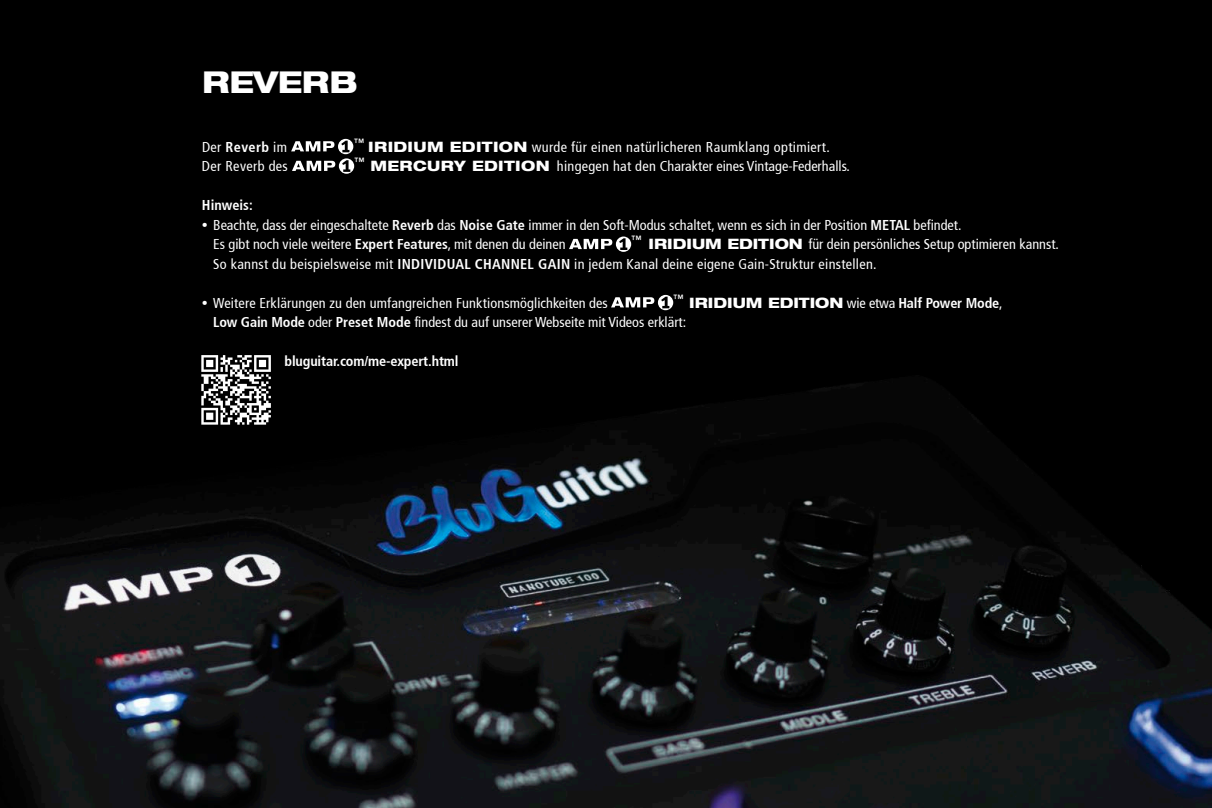
<style>
.page{position:relative;width:1212px;height:808px;background:#fff}
.page>*{position:absolute;margin:0;border:0;box-sizing:border-box;transform-origin:0 0}
.t1{font:800 expanded 30px "Helvetica 83";letter-spacing:-.01em;color:#fff}
.t2{font:condensed 14.25px "Frutiger 57";color:#fff}
.t3{font:condensed 14.25px "Frutiger 57";letter-spacing:.02em;color:#fff}
.t4{font:condensed 14.25px "Frutiger 57";letter-spacing:.025em;color:#fff}
.t5{font:700 condensed 14.25px "Frutiger 67";letter-spacing:-.01em;color:#fff}
.t6{font:800 expanded 14.25px "Helvetica 83";color:#fff}
.s1{font-family:"Frutiger 57";font-weight:400}
.s2{font-family:"Helvetica 83";font-weight:800;font-stretch:expanded}
.s3{font-size:12px}
.s4{font-family:"Frutiger 67";font-weight:700}
.s5{font-family:"Frutiger 57";font-weight:400;font-stretch:condensed}
.s6{font-family:"Frutiger 67";font-weight:700;font-stretch:condensed}
</style>
<div class="page">
<div style="left:13px;top:0;width:1199px;height:311px;background:#000"></div>
<div style="left:0;top:0;width:13px;height:311px;background:#000"></div>
<img style="left:0;top:311px;width:1212px;height:497px">
<svg style="left:291px;top:139px;width:63px;height:35px"></svg>
<svg style="left:569px;top:236px;width:62px;height:16px"></svg>
<svg style="left:611px;top:295px;width:62px;height:15px"></svg>
<svg style="left:201px;top:355px;width:70px;height:70px"></svg>
<p class="t1" style="left:202px;top:63px;width:157px">REVERB</p>
<p class="t5" style="left:202px;top:138px;width:86px"><span class="s1">Der</span> Reverb <span class="s1">im</span></p>
<p class="t4" style="left:354px;top:138px;width:478px"><sup>™</sup> <span class="s2">IRIDIUM EDITION</span> wurde für einen natürlicheren Raumklang optimiert.</p>
<p class="t4" style="left:202px;top:158px;width:87px">Der Reverb des</p>
<p class="t2" style="left:354px;top:158px;width:497px"><sup>™</sup> <span class="s2">MERCURY EDITION</span> hingegen hat den Charakter eines Vintage-Federhalls.</p>
<p class="t5" style="left:202px;top:197px;width:52px">Hinweis:</p>
<p class="t2" style="left:202px;top:216px;width:761px"><span class="s3">•</span> Beachte, dass der eingeschaltete <span class="s4">Reverb</span> das <span class="s4">Noise Gate</span> immer in den Soft-Modus schaltet, wenn es sich in der Position <span class="s4">METAL</span> befindet.</p>
<p class="t2" style="left:213px;top:236px;width:354px">Es gibt noch viele weitere <span class="s4">Expert Features</span>, mit denen du deinen</p>
<p class="t2" style="left:631px;top:236px;width:429px"><sup>™</sup> <span class="s2">IRIDIUM EDITION</span> für dein persönliches Setup optimieren kannst.</p>
<p class="t3" style="left:213px;top:255px;width:665px">So kannst du beispielsweise mit <span class="s4">INDIVIDUAL CHANNEL GAIN</span> in jedem Kanal deine eigene Gain-Struktur einstellen.</p>
<p class="t2" style="left:202px;top:294px;width:407px"><span class="s3">•</span> Weitere Erklärungen zu den umfangreichen Funktionsmöglichkeiten des</p>
<p class="t6" style="left:673px;top:293px;width:331px"><sup>™</sup> IRIDIUM EDITION <span class="s5">wie etwa</span> <span class="s6">Half Power Mode</span><span class="s5">,</span></p>
<p class="t2" style="left:213px;top:314px;width:474px"><span class="s4">Low Gain Mode</span> oder <span class="s4">Preset Mode</span> findest du auf unserer Webseite mit Videos erklärt:</p>
<p class="t5" style="left:284px;top:353px;width:176px">bluguitar.com/me-expert.html</p>
</div>
